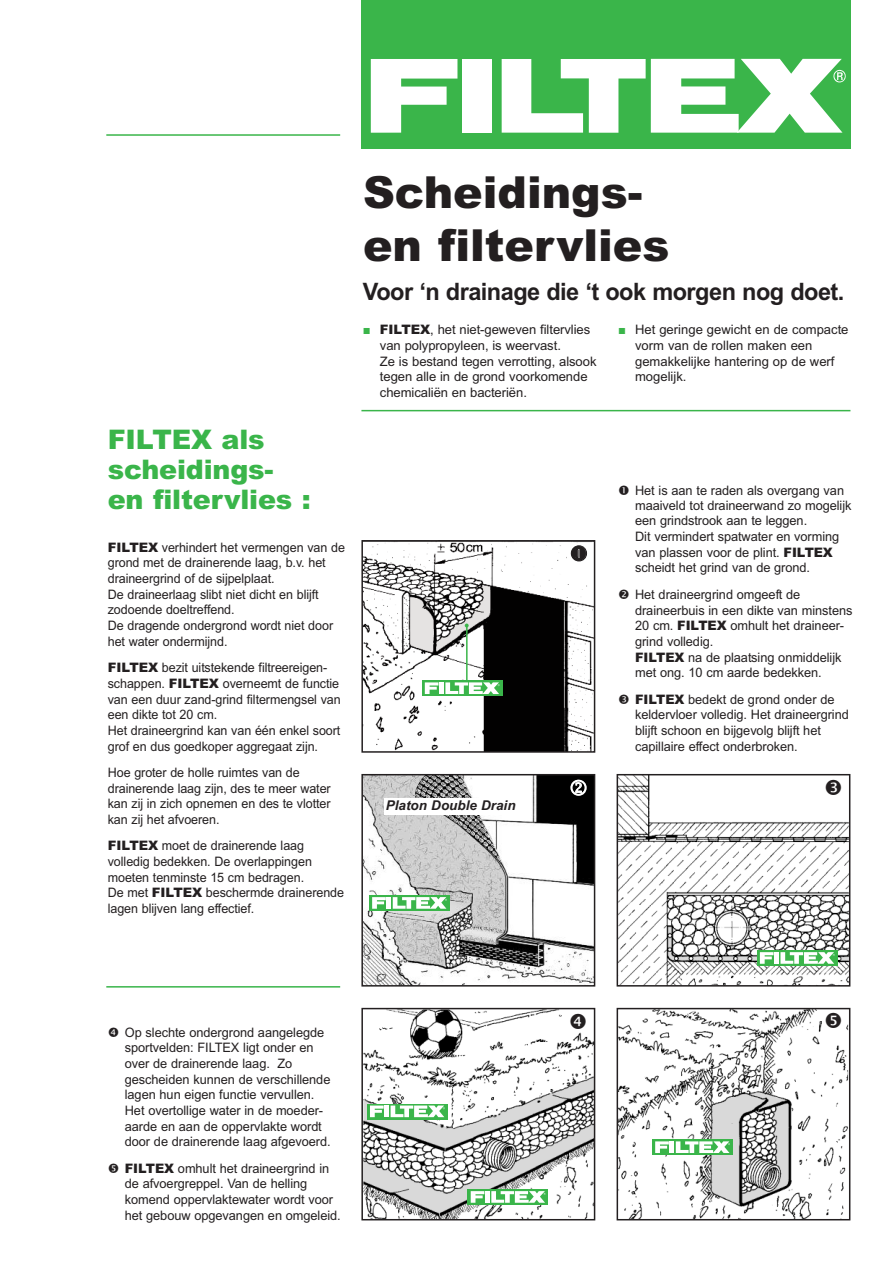
<style>
.page{position:relative;width:893px;height:1263px;background:#fff}
.page>*{position:absolute;margin:0;border:0;box-sizing:border-box;transform-origin:0 0}
.t1{font:900 44.25px/53.1px "Arial";color:#231f20}
.t2{font:900 27px/30px "Arial";letter-spacing:-.005em;color:#3ab54a}
.t3{font:700 24px "Arial";letter-spacing:-.02em;color:#231f20}
.t4{font:italic 700 13.5px "Arial";color:#231f20}
.t5{font:13.05px/15.6px "Arial";letter-spacing:-.005em;color:#231f20}
.t6{font:13.05px/15.6px "Arial";letter-spacing:-.005em;color:#231f20;scale:.96 1}
.s1{font-weight:900}
.s2{font-weight:700;color:#3ab54a}
</style>
<div class="page">
<div style="left:361px;top:0;width:489px;height:149px;background:#3ab54a"></div>
<hr style="left:106px;top:134px;width:234px;height:2px;background:#3ab54a">
<svg style="left:371px;top:59px;width:86px;height:74px"></svg>
<div style="left:462px;top:59px;width:30px;height:74px;background:#fff"></div>
<svg style="left:502px;top:59px;width:344px;height:74px"></svg>
<hr style="left:361px;top:410px;width:489px;height:1px;background:#3ab54a">
<img style="left:364px;top:1011px;width:228px;height:206px">
<div style="left:361px;top:1008px;width:234px;height:212px;border:2px solid #231f20"></div>
<img style="left:620px;top:1011px;width:227px;height:206px">
<div style="left:617px;top:1008px;width:233px;height:212px;border:2px solid #231f20"></div>
<img style="left:364px;top:777px;width:228px;height:206px">
<div style="left:361px;top:774px;width:234px;height:212px;border:2px solid #231f20"></div>
<img style="left:364px;top:543px;width:228px;height:207px">
<div style="left:361px;top:540px;width:234px;height:213px;border:2px solid #231f20"></div>
<img style="left:620px;top:777px;width:227px;height:206px">
<div style="left:617px;top:774px;width:233px;height:212px;border:2px solid #231f20"></div>
<hr style="left:106px;top:986px;width:234px;height:1px;background:#3ab54a">
<div style="left:369px;top:895px;width:80px;height:16px;background:#3ab54a"></div>
<svg style="left:372px;top:897px;width:14px;height:12px"></svg>
<div style="left:386px;top:897px;width:5px;height:12px;background:#fff"></div>
<svg style="left:393px;top:897px;width:54px;height:12px"></svg>
<div style="left:757px;top:950px;width:80px;height:16px;background:#3ab54a"></div>
<svg style="left:760px;top:952px;width:13px;height:12px"></svg>
<div style="left:774px;top:952px;width:5px;height:12px;background:#fff"></div>
<svg style="left:780px;top:952px;width:55px;height:12px"></svg>
<svg style="left:652px;top:1140px;width:80px;height:15px"></svg>
<svg style="left:655px;top:1141px;width:14px;height:12px"></svg>
<hr style="left:670px;top:1141px;width:4px;height:12px;background:#fff">
<svg style="left:676px;top:1141px;width:54px;height:12px"></svg>
<svg style="left:367px;top:1104px;width:80px;height:15px"></svg>
<svg style="left:370px;top:1105px;width:14px;height:12px"></svg>
<div style="left:384px;top:1105px;width:5px;height:12px;background:#fff"></div>
<svg style="left:391px;top:1105px;width:54px;height:12px"></svg>
<div style="left:468px;top:1189px;width:80px;height:16px;background:#3ab54a"></div>
<svg style="left:471px;top:1191px;width:13px;height:12px"></svg>
<div style="left:485px;top:1191px;width:5px;height:12px;background:#fff"></div>
<svg style="left:491px;top:1191px;width:54px;height:12px"></svg>
<hr style="left:466px;top:625px;width:2px;height:57px;background:#3ab54a">
<svg style="left:465px;top:623px;width:4px;height:4px"></svg>
<div style="left:422px;top:681px;width:80px;height:15px;background:#3ab54a"></div>
<svg style="left:425px;top:682px;width:13px;height:12px"></svg>
<div style="left:439px;top:682px;width:5px;height:12px;background:#fff"></div>
<svg style="left:445px;top:682px;width:55px;height:12px"></svg>
<div style="left:384px;top:798px;width:138px;height:17px;background:#fff"></div>
<svg style="left:571px;top:546px;width:16px;height:15px"></svg>
<svg style="left:571px;top:1013px;width:15px;height:16px"></svg>
<svg style="left:826px;top:1013px;width:15px;height:15px"></svg>
<svg style="left:826px;top:780px;width:15px;height:15px"></svg>
<svg style="left:571px;top:780px;width:15px;height:15px"></svg>
<h2 class="t2" style="left:108px;top:425px;width:205px">FILTEX als scheidings&shy;en filtervlies :</h2>
<p class="t6" style="left:108px;top:539px;width:249px"><span class="s1">FILTEX</span> verhindert het vermengen van de grond met de drainerende laag, b.v. het draineergrind of de sijpelplaat.<br>De draineerlaag slibt niet dicht en blijft zodoende doeltreffend.<br>De dragende ondergrond wordt niet door het water ondermijnd.</p>
<p class="t6" style="left:108px;top:660px;width:244px"><span class="s1">FILTEX</span> bezit uitstekende filtreereigen&shy;schappen. <span class="s1">FILTEX</span> overneemt de functie van een duur zand-grind filtermengsel van een dikte tot 20 cm.<br>Het draineergrind kan van één enkel soort grof en dus goedkoper aggregaat zijn.</p>
<p class="t6" style="left:108px;top:765px;width:234px">Hoe groter de holle ruimtes van de drainerende laag zijn, des te meer water kan zij in zich opnemen en des te vlotter kan zij het afvoeren.</p>
<p class="t6" style="left:108px;top:838px;width:248px"><span class="s1">FILTEX</span> moet de drainerende laag volledig bedekken. De overlappingen moeten tenminste 15 cm bedragen.<br>De met <span class="s1">FILTEX</span> beschermde drainerende lagen blijven lang effectief.</p>
<h1 class="t1" style="left:363px;top:166px;width:308px">Scheidings&shy;en filtervlies</h1>
<h3 class="t3" style="left:363px;top:278px;width:483px">Voor ‘n drainage die ‘t ook morgen nog doet.</h3>
<p class="t5" style="left:380px;top:322px;width:218px;text-indent:-17px"><span class="s2">■</span> <span class="s1">FILTEX</span>, het niet-geweven filtervlies van polypropyleen, is weervast.<br>Ze is bestand tegen verrotting, alsook tegen alle in de grond voorkomende chemicaliën en bacteriën.</p>
<p class="t5" style="left:635px;top:322px;width:215px;text-indent:-17px"><span class="s2">■</span> Het geringe gewicht en de compacte vorm van de rollen maken een gemakkelijke hantering op de werf mogelijk.</p>
<p class="t4" style="left:386px;top:797px;width:131px">Platon Double Drain</p>
<p class="t5" style="left:635px;top:482px;width:218px">Het is aan te raden als overgang van maaiveld tot draineerwand zo mogelijk een grindstrook aan te leggen.<br>Dit vermindert spatwater en vorming van plassen voor de plint. <span class="s1">FILTEX </span>scheidt het grind van de grond.</p>
<p class="t5" style="left:635px;top:587px;width:219px">Het draineergrind omgeeft de draineerbuis in een dikte van minstens<br>20 cm. <span class="s1">FILTEX</span> omhult het draineer&shy;grind volledig.<br><span class="s1">FILTEX</span> na de plaatsing onmiddelijk met ong. 10 cm aarde bedekken.</p>
<p class="t5" style="left:635px;top:692px;width:215px"><span class="s1">FILTEX</span> bedekt de grond onder de keldervloer volledig. Het draineergrind blijft schoon en bijgevolg blijft het capillaire effect onderbroken.</p>
<p class="t5" style="left:125px;top:1025px;width:207px">Op slechte ondergrond aangelegde sportvelden: FILTEX ligt onder en over de drainerende laag. Zo gescheiden kunnen de verschillende lagen hun eigen functie vervullen.<br>Het overtollige water in de moeder&shy;aarde en aan de oppervlakte wordt door de drainerende laag afgevoerd.</p>
<p class="t5" style="left:125px;top:1161px;width:217px"><span class="s1">FILTEX</span> omhult het draineergrind in de afvoergreppel. Van de helling komend oppervlaktewater wordt voor het gebouw opgevangen en omgeleid.</p>
</div>
